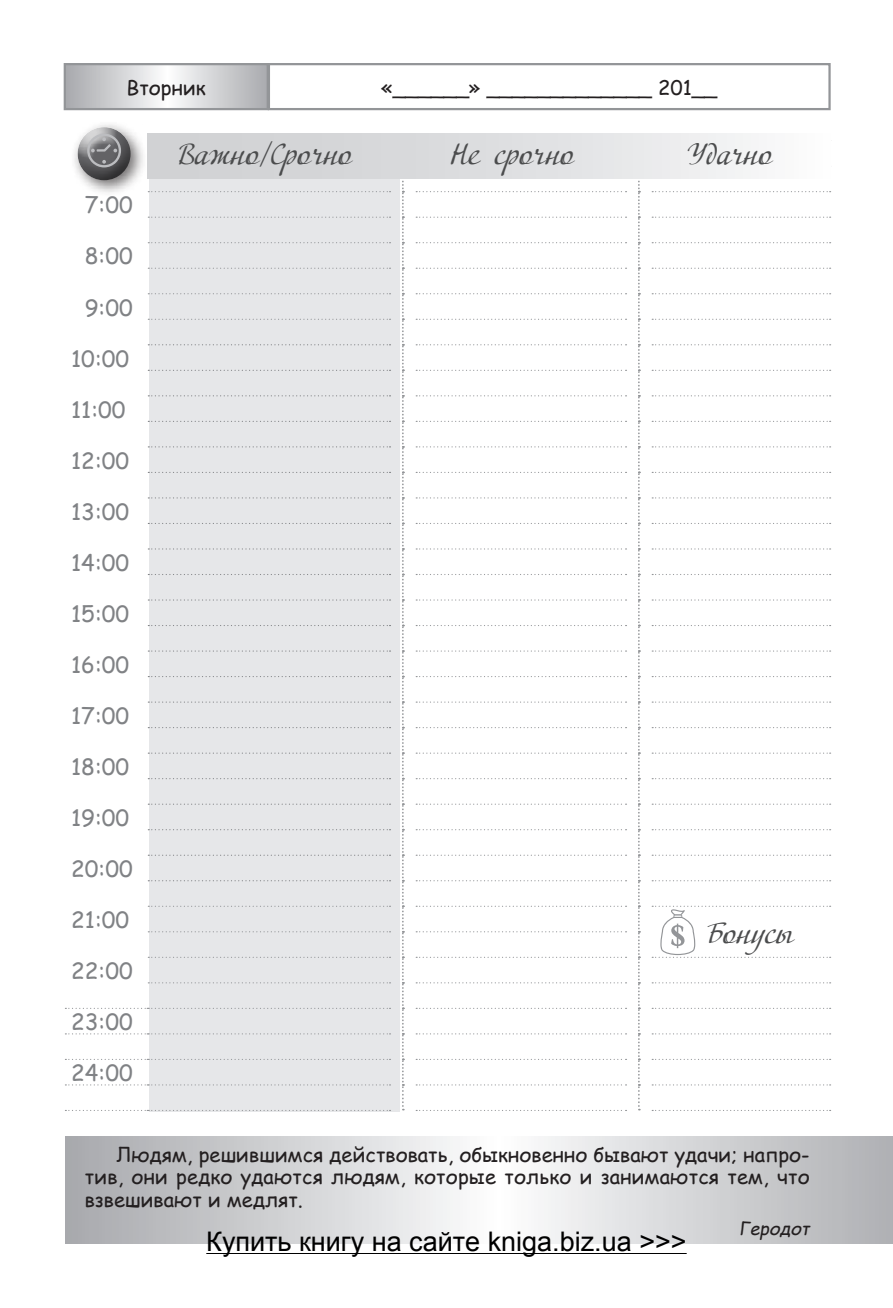
<style>
.page{position:relative;width:893px;height:1308px;background:#fff}
.page>*{position:absolute;margin:0;border:0;box-sizing:border-box;transform-origin:0 0}
.t1{font:29.25px "Adventure";color:#4b4c4d}
.t2{font:27px "Arial";color:#000}
.t3{font:22.5px "Comic Sans MS";color:#808285}
.citata{font:20.25px/22.5px "Comic Sans MS";letter-spacing:.005em;color:#231f20;text-align:justify}
.citata_avtor{font:italic 18px "Comic Sans MS";color:#231f20}
</style>
<div class="page">
<div style="left:149px;top:175px;width:251px;height:936px;background:#e6e7e9"></div>
<svg style="left:148px;top:191px;width:243px;height:1px"></svg>
<svg style="left:148px;top:217px;width:243px;height:1px"></svg>
<svg style="left:148px;top:242px;width:243px;height:1px"></svg>
<svg style="left:148px;top:268px;width:243px;height:1px"></svg>
<svg style="left:148px;top:293px;width:243px;height:1px"></svg>
<svg style="left:148px;top:319px;width:243px;height:1px"></svg>
<svg style="left:148px;top:905px;width:243px;height:1px"></svg>
<svg style="left:148px;top:931px;width:243px;height:1px"></svg>
<svg style="left:148px;top:956px;width:243px;height:2px"></svg>
<svg style="left:148px;top:982px;width:243px;height:1px"></svg>
<svg style="left:65px;top:1007px;width:326px;height:2px"></svg>
<svg style="left:65px;top:1033px;width:326px;height:1px"></svg>
<svg style="left:65px;top:1058px;width:326px;height:2px"></svg>
<svg style="left:65px;top:1084px;width:326px;height:1px"></svg>
<svg style="left:65px;top:1109px;width:326px;height:2px"></svg>
<svg style="left:148px;top:344px;width:243px;height:1px"></svg>
<svg style="left:148px;top:370px;width:243px;height:1px"></svg>
<svg style="left:148px;top:395px;width:243px;height:1px"></svg>
<svg style="left:148px;top:421px;width:243px;height:1px"></svg>
<svg style="left:148px;top:446px;width:243px;height:1px"></svg>
<svg style="left:148px;top:472px;width:243px;height:1px"></svg>
<svg style="left:148px;top:497px;width:243px;height:1px"></svg>
<svg style="left:148px;top:523px;width:243px;height:1px"></svg>
<svg style="left:148px;top:548px;width:243px;height:1px"></svg>
<svg style="left:148px;top:574px;width:243px;height:1px"></svg>
<svg style="left:148px;top:599px;width:243px;height:1px"></svg>
<svg style="left:148px;top:625px;width:243px;height:1px"></svg>
<svg style="left:148px;top:650px;width:243px;height:1px"></svg>
<svg style="left:148px;top:676px;width:243px;height:1px"></svg>
<svg style="left:148px;top:701px;width:243px;height:1px"></svg>
<svg style="left:148px;top:727px;width:243px;height:1px"></svg>
<svg style="left:148px;top:752px;width:243px;height:1px"></svg>
<svg style="left:148px;top:778px;width:243px;height:1px"></svg>
<svg style="left:148px;top:803px;width:243px;height:1px"></svg>
<svg style="left:148px;top:829px;width:243px;height:1px"></svg>
<svg style="left:148px;top:854px;width:243px;height:1px"></svg>
<svg style="left:148px;top:880px;width:243px;height:1px"></svg>
<svg style="left:416px;top:191px;width:210px;height:1px"></svg>
<svg style="left:652px;top:191px;width:179px;height:1px"></svg>
<svg style="left:416px;top:217px;width:210px;height:1px"></svg>
<svg style="left:652px;top:217px;width:179px;height:1px"></svg>
<svg style="left:416px;top:242px;width:210px;height:1px"></svg>
<svg style="left:652px;top:242px;width:179px;height:1px"></svg>
<svg style="left:416px;top:268px;width:210px;height:1px"></svg>
<svg style="left:652px;top:268px;width:179px;height:1px"></svg>
<svg style="left:416px;top:293px;width:210px;height:1px"></svg>
<svg style="left:652px;top:293px;width:179px;height:1px"></svg>
<svg style="left:416px;top:319px;width:210px;height:1px"></svg>
<svg style="left:652px;top:319px;width:179px;height:1px"></svg>
<svg style="left:416px;top:344px;width:210px;height:1px"></svg>
<svg style="left:652px;top:344px;width:179px;height:1px"></svg>
<svg style="left:416px;top:370px;width:210px;height:1px"></svg>
<svg style="left:652px;top:370px;width:179px;height:1px"></svg>
<svg style="left:416px;top:395px;width:210px;height:1px"></svg>
<svg style="left:652px;top:395px;width:179px;height:1px"></svg>
<svg style="left:416px;top:421px;width:210px;height:1px"></svg>
<svg style="left:652px;top:421px;width:179px;height:1px"></svg>
<svg style="left:416px;top:446px;width:210px;height:1px"></svg>
<svg style="left:652px;top:446px;width:179px;height:1px"></svg>
<svg style="left:416px;top:472px;width:210px;height:1px"></svg>
<svg style="left:652px;top:472px;width:179px;height:1px"></svg>
<svg style="left:416px;top:497px;width:210px;height:1px"></svg>
<svg style="left:652px;top:497px;width:179px;height:1px"></svg>
<svg style="left:416px;top:523px;width:210px;height:1px"></svg>
<svg style="left:652px;top:523px;width:179px;height:1px"></svg>
<svg style="left:416px;top:548px;width:210px;height:1px"></svg>
<svg style="left:652px;top:548px;width:179px;height:1px"></svg>
<svg style="left:416px;top:574px;width:210px;height:1px"></svg>
<svg style="left:652px;top:574px;width:179px;height:1px"></svg>
<svg style="left:416px;top:599px;width:210px;height:1px"></svg>
<svg style="left:652px;top:599px;width:179px;height:1px"></svg>
<svg style="left:416px;top:625px;width:210px;height:1px"></svg>
<svg style="left:652px;top:625px;width:179px;height:1px"></svg>
<svg style="left:416px;top:650px;width:210px;height:1px"></svg>
<svg style="left:652px;top:650px;width:179px;height:1px"></svg>
<svg style="left:416px;top:676px;width:210px;height:1px"></svg>
<svg style="left:652px;top:676px;width:179px;height:1px"></svg>
<svg style="left:416px;top:701px;width:210px;height:1px"></svg>
<svg style="left:652px;top:701px;width:179px;height:1px"></svg>
<svg style="left:416px;top:727px;width:210px;height:1px"></svg>
<svg style="left:652px;top:727px;width:179px;height:1px"></svg>
<svg style="left:416px;top:752px;width:210px;height:1px"></svg>
<svg style="left:652px;top:752px;width:179px;height:1px"></svg>
<svg style="left:416px;top:778px;width:210px;height:1px"></svg>
<svg style="left:652px;top:778px;width:179px;height:1px"></svg>
<svg style="left:416px;top:803px;width:210px;height:1px"></svg>
<svg style="left:652px;top:803px;width:179px;height:1px"></svg>
<svg style="left:416px;top:829px;width:210px;height:1px"></svg>
<svg style="left:652px;top:829px;width:179px;height:1px"></svg>
<svg style="left:416px;top:854px;width:210px;height:1px"></svg>
<svg style="left:652px;top:854px;width:179px;height:1px"></svg>
<svg style="left:416px;top:880px;width:210px;height:1px"></svg>
<svg style="left:652px;top:880px;width:179px;height:1px"></svg>
<svg style="left:416px;top:905px;width:210px;height:1px"></svg>
<svg style="left:416px;top:931px;width:210px;height:1px"></svg>
<svg style="left:416px;top:956px;width:210px;height:2px"></svg>
<svg style="left:416px;top:982px;width:210px;height:1px"></svg>
<svg style="left:652px;top:982px;width:179px;height:1px"></svg>
<svg style="left:416px;top:1007px;width:210px;height:2px"></svg>
<svg style="left:652px;top:1007px;width:179px;height:2px"></svg>
<svg style="left:416px;top:1033px;width:210px;height:1px"></svg>
<svg style="left:652px;top:1033px;width:179px;height:1px"></svg>
<svg style="left:416px;top:1058px;width:210px;height:2px"></svg>
<svg style="left:652px;top:1058px;width:179px;height:2px"></svg>
<svg style="left:416px;top:1084px;width:210px;height:1px"></svg>
<svg style="left:652px;top:1084px;width:179px;height:1px"></svg>
<svg style="left:416px;top:1110px;width:210px;height:1px"></svg>
<svg style="left:652px;top:1110px;width:179px;height:1px"></svg>
<svg style="left:402px;top:178px;width:2px;height:932px"></svg>
<svg style="left:638px;top:178px;width:2px;height:932px"></svg>
<div style="left:268px;top:63px;width:563px;height:47px;border:2px solid #939598"></div>
<div style="left:148px;top:134px;width:682px;height:44px;background:linear-gradient(to right,#cacbce,#f7f7f8)"></div>
<svg style="left:67px;top:66px;width:199px;height:41px"></svg>
<div style="left:64px;top:63px;width:205px;height:47px;border:2px solid #939598"></div>
<svg style="left:652px;top:905px;width:179px;height:53px"></svg>
<div style="left:70px;top:120px;width:77px;height:77px;background:#231f20;opacity:.64"></div>
<div style="left:77px;top:127px;width:56px;height:32px;background:#fff;opacity:.75"></div>
<div style="left:77px;top:129px;width:56px;height:54px;background:#231f20;opacity:.75"></div>
<svg style="left:87px;top:134px;width:34px;height:33px"></svg>
<svg style="left:66px;top:1136px;width:827px;height:107px"></svg>
<hr style="left:206px;top:1253px;width:481px;height:1px;background:#000">
<p class="citata" style="left:127px;top:75px;width:81px">Вторник</p>
<p class="citata" style="left:381px;top:75px;width:337px">«______» _____________ 201__</p>
<p class="t3" style="left:85px;top:189px;width:49px">7:00</p>
<p class="t3" style="left:85px;top:240px;width:49px">8:00</p>
<p class="t3" style="left:85px;top:291px;width:49px">9:00</p>
<p class="t3" style="left:71px;top:342px;width:60px">10:00</p>
<p class="t3" style="left:71px;top:393px;width:56px">11:00</p>
<p class="t3" style="left:71px;top:444px;width:60px">12:00</p>
<p class="t3" style="left:71px;top:495px;width:60px">13:00</p>
<p class="t3" style="left:71px;top:546px;width:60px">14:00</p>
<p class="t3" style="left:71px;top:597px;width:60px">15:00</p>
<p class="t3" style="left:71px;top:648px;width:60px">16:00</p>
<p class="t3" style="left:71px;top:699px;width:60px">17:00</p>
<p class="t3" style="left:71px;top:750px;width:60px">18:00</p>
<p class="t3" style="left:71px;top:801px;width:60px">19:00</p>
<p class="t3" style="left:71px;top:852px;width:63px">20:00</p>
<p class="t3" style="left:71px;top:903px;width:60px">21:00</p>
<p class="t3" style="left:71px;top:954px;width:63px">22:00</p>
<p class="t3" style="left:71px;top:1005px;width:63px">23:00</p>
<p class="t3" style="left:71px;top:1056px;width:63px">24:00</p>
<h1 class="t1" style="left:177px;top:137px;width:176px">Важно/Срочно</h1>
<h1 class="t1" style="left:451px;top:137px;width:124px">Не срочно</h1>
<h1 class="t1" style="left:687px;top:137px;width:86px">Удачно</h1>
<h1 class="t1" style="left:705px;top:915px;width:90px">Бонусы</h1>
<p class="citata" style="left:85px;top:1142px;width:726px;text-indent:32px">Людям, решившимся действовать, обыкновенно бывают удачи; напро&shy;тив, они редко удаются людям, которые только и занимаются тем, что взвешивают и медлят.</p>
<p class="citata_avtor" style="left:739px;top:1214px;width:77px">Геродот</p>
<h2 class="t2" style="left:206px;top:1223px;width:482px">Купить книгу на сайте kniga.biz.ua &gt;&gt;&gt;</h2>
</div>
